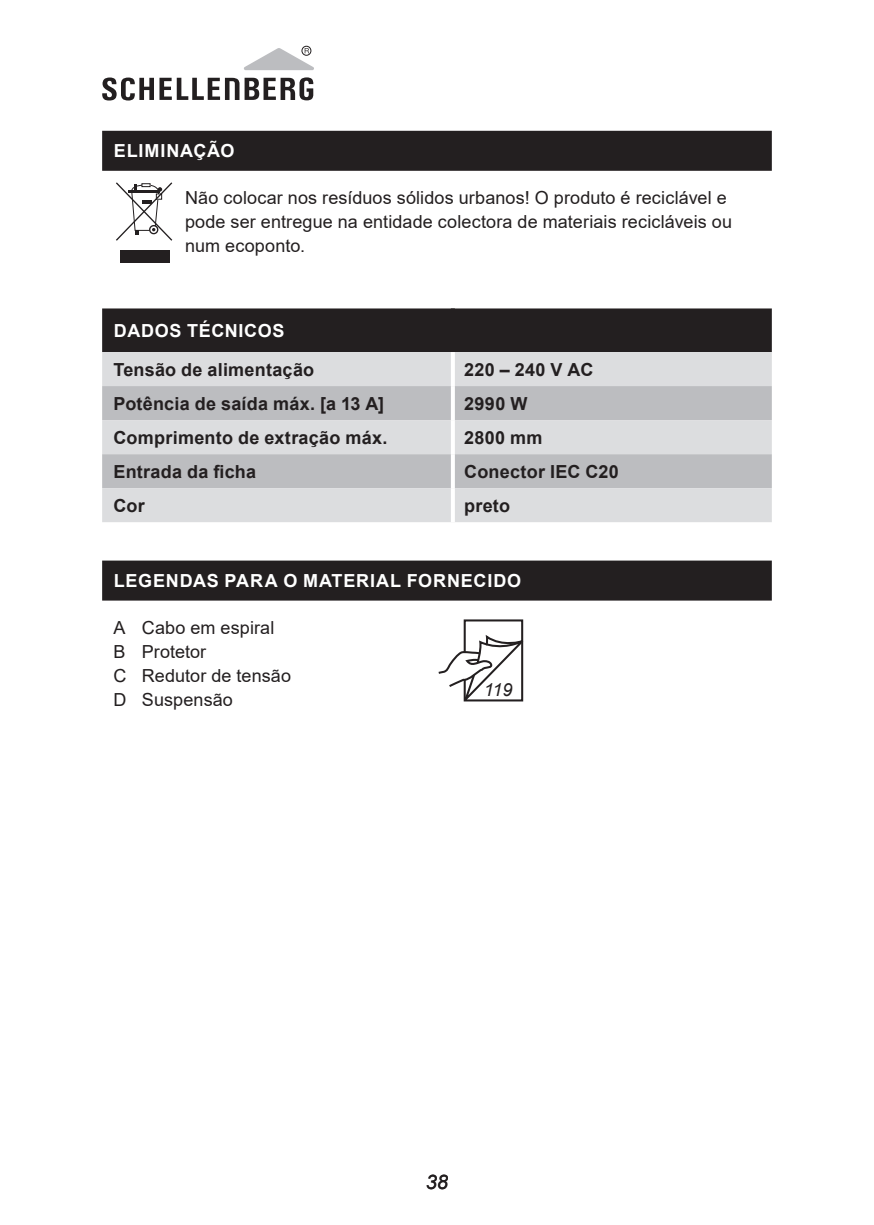
<style>
.page{position:relative;width:874px;height:1225px;background:#fff}
.page>*{position:absolute;margin:0;border:0;box-sizing:border-box;transform-origin:0 0}
.t1{font:italic 20px "Arial";color:#231f20}
._02_Text{font:18px/24px "Arial";letter-spacing:.01em;color:#231f20}
.t2{font:700 18px "Arial";letter-spacing:.015em;color:#231f20}
._02_Headline_schwarz{font:700 18px "Arial";letter-spacing:.04em;color:#fff}
._02_Copy_normal{font:18px "Arial";letter-spacing:.005em;color:#231f20}
.t3{font:italic 18px "Arial";color:#231f20}
</style>
<div class="page">
<div style="left:301px;top:46px;width:10px;height:10px;border:1px solid #231f20;border-radius:50%"></div>
<svg style="left:102px;top:77px;width:211px;height:24px"></svg>
<svg style="left:244px;top:48px;width:70px;height:22px"></svg>
<div style="left:102px;top:131px;width:669px;height:40px;background:#231f20"></div>
<div style="left:102px;top:560px;width:669px;height:40px;background:#231f20"></div>
<svg style="left:102px;top:308px;width:669px;height:78px;background:#757374"></svg>
<div style="left:102px;top:386px;width:669px;height:34px;background:#bcbdc0"></div>
<svg style="left:102px;top:420px;width:669px;height:102px;background:#d1d2d4"></svg>
<hr style="left:450px;top:308px;width:4px;height:44px;background:#231f20">
<svg style="left:450px;top:352px;width:4px;height:34px"></svg>
<svg style="left:450px;top:386px;width:4px;height:34px"></svg>
<svg style="left:450px;top:420px;width:4px;height:34px"></svg>
<svg style="left:450px;top:454px;width:4px;height:34px"></svg>
<svg style="left:450px;top:488px;width:4px;height:34px"></svg>
<div style="left:120px;top:250px;width:50px;height:13px;background:#231f20"></div>
<svg style="left:116px;top:182px;width:57px;height:59px"></svg>
<svg style="left:438px;top:619px;width:86px;height:83px"></svg>
<p class="_02_Headline_schwarz" style="left:114px;top:138px;width:122px">ELIMINAÇÃO</p>
<p class="_02_Text" style="left:185px;top:186px;width:548px">Não colocar nos resíduos sólidos urbanos! O produto é reciclável e pode ser entregue na entidade colectora de materiais recicláveis ou num ecoponto.</p>
<p class="_02_Headline_schwarz" style="left:114px;top:318px;width:172px">DADOS TÉCNICOS</p>
<p class="t2" style="left:113px;top:356px;width:202px">Tensão de alimentação</p>
<p class="t2" style="left:464px;top:356px;width:130px">220 – 240 V AC</p>
<p class="t2" style="left:113px;top:391px;width:272px">Potência de saída máx. [a 13 A]</p>
<p class="t2" style="left:464px;top:391px;width:65px">2990 W</p>
<p class="t2" style="left:113px;top:425px;width:275px">Comprimento de extração máx.</p>
<p class="t2" style="left:464px;top:425px;width:80px">2800 mm</p>
<p class="t2" style="left:113px;top:459px;width:144px">Entrada da ficha</p>
<p class="t2" style="left:464px;top:459px;width:156px">Conector IEC C20</p>
<p class="t2" style="left:113px;top:493px;width:33px">Cor</p>
<p class="t2" style="left:464px;top:493px;width:47px">preto</p>
<p class="_02_Headline_schwarz" style="left:114px;top:568px;width:408px">LEGENDAS PARA O MATERIAL FORNECIDO</p>
<p class="_02_Copy_normal" style="left:113px;top:615px;width:162px">A Cabo em espiral</p>
<p class="_02_Copy_normal" style="left:113px;top:639px;width:94px">B Protetor</p>
<p class="_02_Copy_normal" style="left:113px;top:663px;width:179px">C Redutor de tensão</p>
<p class="_02_Copy_normal" style="left:113px;top:687px;width:121px">D Suspensão</p>
<p class="t3" style="left:483px;top:678px;width:30px">119</p>
<p class="t1" style="left:425px;top:1168px;width:24px">38</p>
</div>
